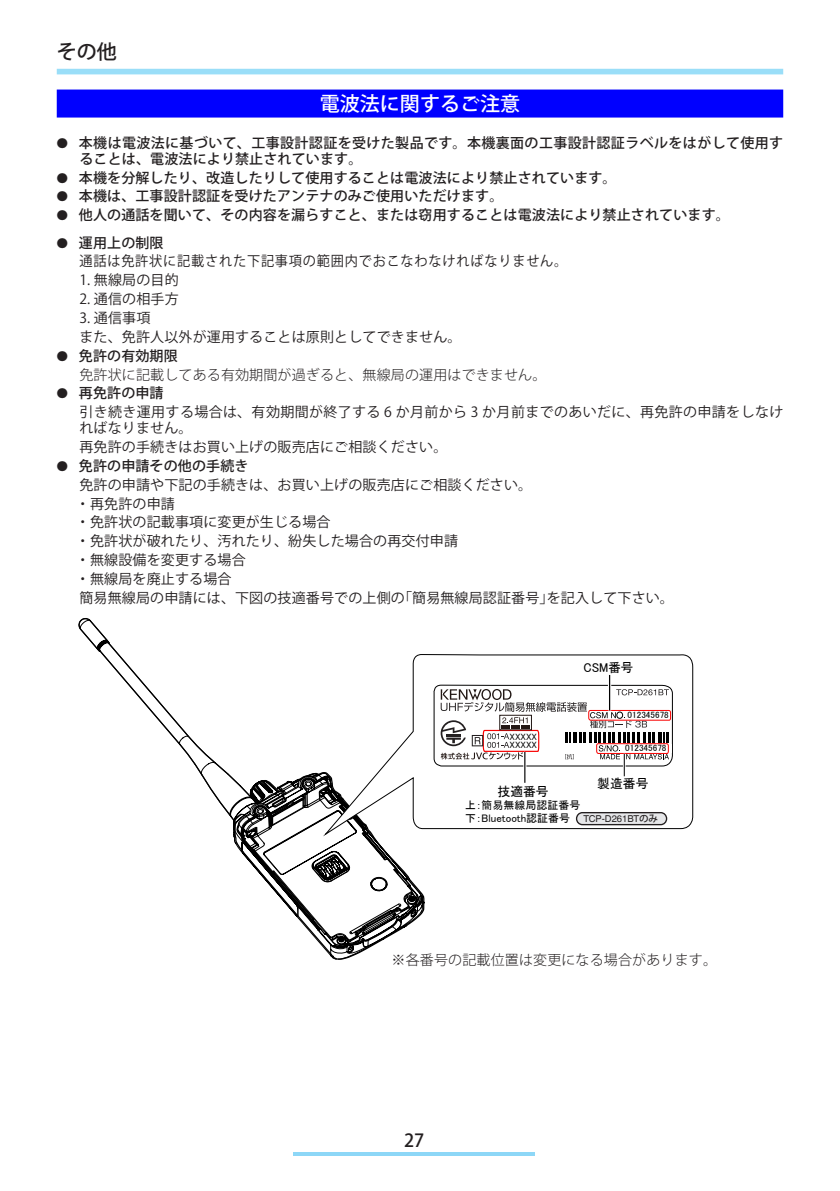
<style>
.page{position:relative;width:840px;height:1191px;background:#fff}
.page>*{position:absolute;margin:0;border:0;box-sizing:border-box;transform-origin:0 0}
.小タイトル{font:500 20px "Koz Go Pro";color:#fff}
.t1{font:500 20px "Koz Go Pro";color:#231f20}
.t2{font:500 18px "Koz Go Pro";color:#231f20}
.電波法-解説-インデント2{font:14px/16px "Koz Go Pro";letter-spacing:.01em;color:#231f20}
.t3{font:500 14px/16px "Koz Go Pro";letter-spacing:.01em;color:#231f20}
.電波法-解説-インデント2-2{font:14px "Koz Go Pro";letter-spacing:.06em;color:#231f20;scale:.94 1}
.電波法-解説-インデント2-3{font:300 14px "Koz Go Pro";letter-spacing:.01em;color:#231f20}
.電波法-解説{font:300 14px "Koz Go Pro";letter-spacing:.01em;color:#231f20}
.t4{font:12.8px "MS P Gothic";color:#000}
.t5{font:11px/13.2px "MS P Gothic";color:#000}
.t6{font:9.4px "Helvetica World";color:#231f20}
.t7{font:9.2px "MS P Gothic";color:#000}
.s1{font-family:"Koz Go Pro";font-weight:500}
</style>
<div class="page">
<div style="left:57px;top:69px;width:725px;height:5px;background:#9adef8"></div>
<svg style="left:293px;top:1152px;width:241px;height:3px"></svg>
<div style="left:57px;top:90px;width:725px;height:28px;background:#00f"></div>
<svg style="left:78px;top:618px;width:347px;height:342px"></svg>
<svg style="left:322px;top:652px;width:371px;height:185px"></svg>
<hr style="left:523px;top:752px;width:3px;height:31px;background:#fff">
<hr style="left:524px;top:752px;width:1px;height:31px;background:#000">
<svg style="left:433px;top:684px;width:239px;height:92px"></svg>
<svg style="left:607px;top:675px;width:4px;height:35px"></svg>
<hr style="left:608px;top:675px;width:2px;height:35px;background:#000">
<div style="left:576px;top:812px;width:90px;height:12px;background:#e6e7e9;border-radius:6px"></div>
<div style="left:575px;top:812px;width:92px;height:13px;border:1px solid #231f20;border-radius:6px"></div>
<h1 class="t1" style="left:57px;top:39px;width:61px">その他</h1>
<p class="小タイトル" style="left:320px;top:91px;width:201px">電波法に関するご注意</p>
<p class="t3" style="left:79px;top:135px;width:705px;text-indent:-23px">● 本機は電波法に基づいて、工事設計認証を受けた製品です。本機裏面の工事設計認証ラベルをはがして使用することは、電波法により禁止されています。</p>
<p class="t3" style="left:57px;top:170px;width:561px">● 本機を分解したり、改造したりして使用することは電波法により禁止されています。</p>
<p class="t3" style="left:57px;top:189px;width:448px">● 本機は、工事設計認証を受けたアンテナのみご使用いただけます。</p>
<p class="t3" style="left:57px;top:208px;width:674px">● 他人の通話を聞いて、その内容を漏らすこと、または窃用することは電波法により禁止されています。</p>
<p class="t3" style="left:57px;top:235px;width:108px">● 運用上の制限</p>
<p class="電波法-解説-インデント2-2" style="left:79px;top:252px;width:520px">通話は免許状に記載された下記事項の範囲内でおこなわなければなりません。</p>
<p class="電波法-解説-インデント2" style="left:79px;top:272px;width:101px">1. 無線局の目的</p>
<p class="電波法-解説-インデント2" style="left:79px;top:291px;width:101px">2. 通信の相手方</p>
<p class="電波法-解説-インデント2" style="left:79px;top:310px;width:72px">3. 通信事項</p>
<p class="電波法-解説-インデント2" style="left:79px;top:329px;width:383px">また、免許人以外が運用することは原則としてできません。</p>
<p class="t3" style="left:57px;top:348px;width:122px">● 免許の有効期限</p>
<p class="電波法-解説-インデント2-3" style="left:79px;top:365px;width:468px">免許状に記載してある有効期間が過ぎると、無線局の運用はできません。</p>
<p class="t3" style="left:57px;top:386px;width:108px">● 再免許の申請</p>
<p class="電波法-解説-インデント2" style="left:79px;top:404px;width:705px">引き続き運用する場合は、有効期間が終了する 6 か月前から 3 か月前までのあいだに、再免許の申請をしなければなりません。</p>
<p class="電波法-解説-インデント2" style="left:79px;top:439px;width:369px">再免許の手続きはお買い上げの販売店にご相談ください。</p>
<p class="t3" style="left:57px;top:458px;width:193px">● 免許の申請その他の手続き</p>
<p class="電波法-解説-インデント2" style="left:79px;top:477px;width:454px">免許の申請や下記の手続きは、お買い上げの販売店にご相談ください。</p>
<p class="電波法-解説-インデント2" style="left:76px;top:496px;width:100px">・再免許の申請</p>
<p class="電波法-解説-インデント2" style="left:76px;top:514px;width:256px">・免許状の記載事項に変更が生じる場合</p>
<p class="電波法-解説-インデント2" style="left:76px;top:533px;width:383px">・免許状が破れたり、汚れたり、紛失した場合の再交付申請</p>
<p class="電波法-解説-インデント2" style="left:76px;top:552px;width:171px">・無線設備を変更する場合</p>
<p class="電波法-解説-インデント2" style="left:76px;top:571px;width:157px">・無線局を廃止する場合</p>
<p class="電波法-解説-インデント2" style="left:79px;top:590px;width:595px">簡易無線局の申請には、下図の技適番号での上側の「簡易無線局認証番号」を記入して下さい。</p>
<p class="t4" style="left:583px;top:661px;width:51px">CSM番号</p>
<p class="t7" style="left:509px;top:732px;width:29px">XXXXX</p>
<p class="t7" style="left:509px;top:740px;width:29px">XXXXX</p>
<p class="t4" style="left:497px;top:785px;width:53px">技適番号</p>
<p class="t7" style="left:627px;top:710px;width:43px">012345678</p>
<p class="t7" style="left:625px;top:743px;width:43px">012345678</p>
<p class="t4" style="left:597px;top:776px;width:53px">製造番号</p>
<p class="t5" style="left:465px;top:798px;width:117px">上：簡易無線局認証番号下：Bluetooth認証番号</p>
<p class="t6" style="left:583px;top:813px;width:76px">TCP-D261BT<span class="s1">のみ</span></p>
<p class="電波法-解説" style="left:391px;top:950px;width:327px">※各番号の記載位置は変更になる場合があります。</p>
<p class="t2" style="left:404px;top:1129px;width:22px">27</p>
</div>
